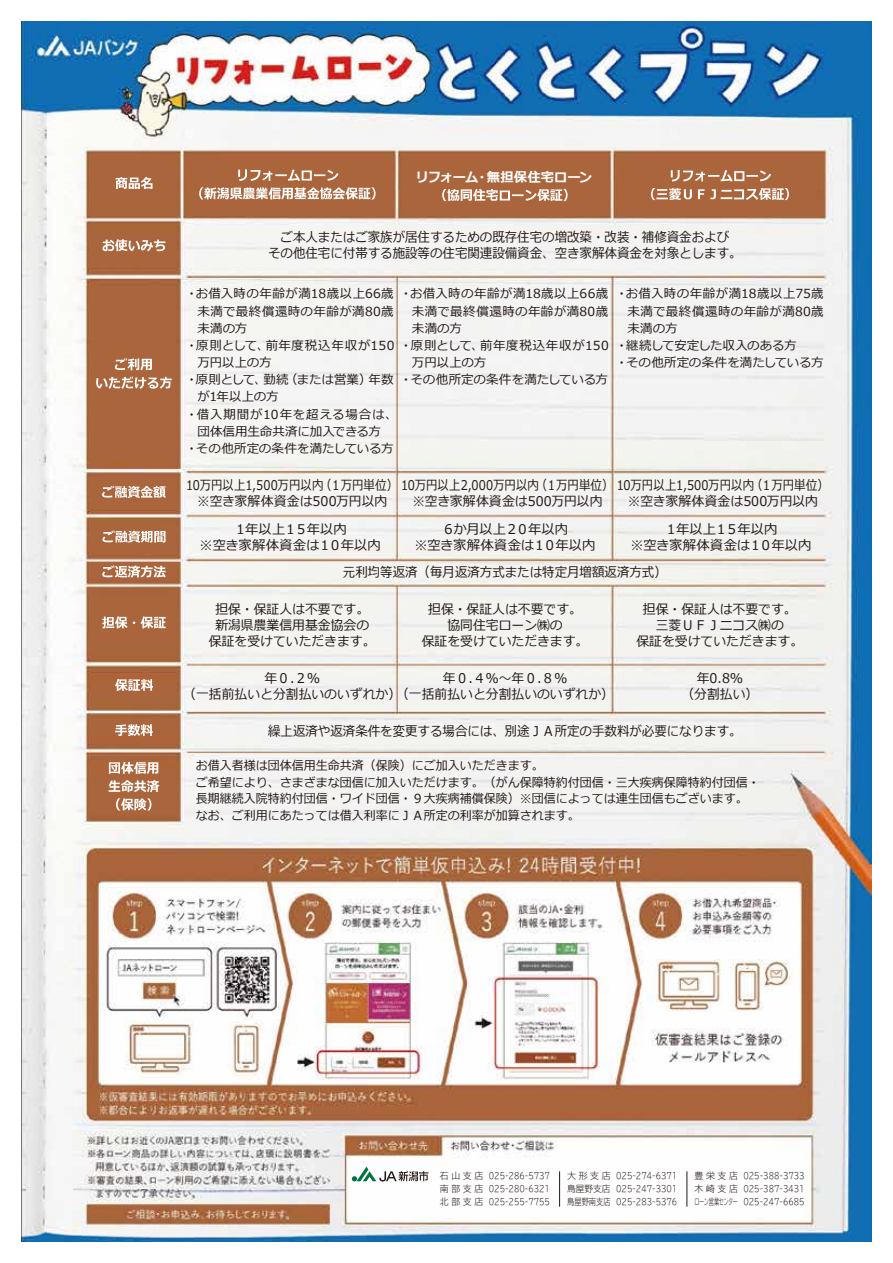
<style>
.page{position:relative;width:893px;height:1263px;background:#fff}
.page>*{position:absolute;margin:0;border:0;box-sizing:border-box;transform-origin:0 0}
.t1{font:13.5px/16.2px "Meiryo";color:#221815;text-align:center;scale:.92 1}
.t2{font:13.35px/16px "Meiryo";color:#221815;text-align:center;scale:.96 1}
.t3{font:13.35px/16px "Meiryo";color:#221815;scale:.86 1}
.t4{font:13.35px/16px "Meiryo";color:#221815;text-align:center}
.t5{font:13.35px/16px "Meiryo";letter-spacing:-.025em;color:#221815;text-align:center}
.t6{font:700 13.35px "Meiryo";letter-spacing:-.005em;color:#fff}
.t7{font:12.45px/16.5px "Meiryo";color:#221815;scale:.96 1}
.t8{font:12.45px/17.2px "Meiryo";color:#221815;text-align:justify}
.t9{font:12.45px "Meiryo";letter-spacing:.025em;color:#221815}
.t10{font:12.45px "Meiryo";letter-spacing:.04em;color:#221815}
.t11{font:12.45px "Meiryo";letter-spacing:.065em;color:#221815}
.t12{font:12.45px "Meiryo";letter-spacing:-.02em;color:#221815}
.t13{font:12.45px "Meiryo";letter-spacing:-.03em;color:#221815}
.t14{font:300 8.85px/12.9px "TBUD Go Std Super";color:#221815;text-align:justify;scale:.82 1}
.t15{font:300 8.85px/12.9px "TBUD Go Std Super";color:#221815;text-align:justify}
</style>
<div class="page">
<img style="left:21px;top:21px;width:851px;height:1221px">
<svg style="left:115px;top:177px;width:37px;height:12px"></svg>
<svg style="left:238px;top:169px;width:100px;height:12px"></svg>
<svg style="left:199px;top:187px;width:177px;height:12px"></svg>
<svg style="left:442px;top:189px;width:126px;height:12px"></svg>
<svg style="left:671px;top:170px;width:100px;height:12px"></svg>
<svg style="left:651px;top:188px;width:138px;height:12px"></svg>
<svg style="left:103px;top:239px;width:62px;height:12px"></svg>
<svg style="left:115px;top:358px;width:37px;height:12px"></svg>
<svg style="left:96px;top:376px;width:76px;height:13px"></svg>
<svg style="left:102px;top:486px;width:64px;height:12px"></svg>
<svg style="left:102px;top:530px;width:63px;height:13px"></svg>
<svg style="left:102px;top:565px;width:64px;height:13px"></svg>
<svg style="left:102px;top:616px;width:64px;height:12px"></svg>
<svg style="left:115px;top:679px;width:38px;height:12px"></svg>
<svg style="left:115px;top:724px;width:38px;height:12px"></svg>
<svg style="left:109px;top:762px;width:49px;height:12px"></svg>
<svg style="left:109px;top:780px;width:50px;height:12px"></svg>
<svg style="left:116px;top:798px;width:35px;height:12px"></svg>
<hr style="left:687px;top:1171px;width:1px;height:36px;background:#221815">
<hr style="left:559px;top:1171px;width:1px;height:36px;background:#221815">
<svg style="left:352px;top:1167px;width:76px;height:15px"></svg>
<p class="t6" style="left:415px;top:168px;width:178px">リフォーム・無担保住宅ローン</p>
<p class="t1" style="left:268px;top:230px;width:516px">ご本人またはご家族が居住するための既存住宅の増改築・改装・補修資金および<br>その他住宅に付帯する施設等の住宅関連設備資金、空き家解体資金を対象とします。</p>
<p class="t9" style="left:185px;top:285px;width:210px">・お借入時の年齢が満18歳以上66歳</p>
<p class="t9" style="left:197px;top:302px;width:198px">未満で最終償還時の年齢が満80歳</p>
<p class="t8" style="left:197px;top:320px;width:52px">未満の方</p>
<p class="t10" style="left:185px;top:337px;width:425px">・原則として、前年度税込年収が150 ・原則として、前年度税込年収が150</p>
<p class="t8" style="left:197px;top:355px;width:76px">万円以上の方</p>
<p class="t8" style="left:185px;top:372px;width:210px">・原則として、勤続（または営業）年数</p>
<p class="t13" style="left:197px;top:388px;width:83px">が1年以上の方</p>
<p class="t11" style="left:185px;top:405px;width:214px">・借入期間が10年を超える場合は、</p>
<p class="t8" style="left:197px;top:423px;width:185px">団体信用生命共済に加入できる方</p>
<p class="t8" style="left:185px;top:440px;width:210px">・その他所定の条件を満たしている方</p>
<p class="t8" style="left:412px;top:286px;width:198px;text-indent:-12px">・お借入時の年齢が満18歳以上66歳未満で最終償還時の年齢が満80歳未満の方</p>
<p class="t8" style="left:400px;top:355px;width:210px;text-indent:12px">万円以上の方<br>・その他所定の条件を満たしている方</p>
<p class="t9" style="left:615px;top:285px;width:210px">・お借入時の年齢が満18歳以上75歳</p>
<p class="t9" style="left:627px;top:302px;width:198px">未満で最終償還時の年齢が満80歳</p>
<p class="t8" style="left:627px;top:320px;width:52px">未満の方</p>
<p class="t12" style="left:615px;top:337px;width:182px">・継続して安定した収入のある方</p>
<p class="t8" style="left:615px;top:355px;width:210px">・その他所定の条件を満たしている方</p>
<p class="t3" style="left:197px;top:478px;width:736px;text-indent:-11px">10万円以上1,500万円以内（１万円単位） 10万円以上2,000万円以内（１万円単位） 10万円以上1,500万円以内（１万円単位）※空き家解体資金は500万円以内</p>
<p class="t2" style="left:412px;top:494px;width:200px">※空き家解体資金は500万円以内</p>
<p class="t2" style="left:628px;top:494px;width:200px">※空き家解体資金は500万円以内</p>
<p class="t4" style="left:200px;top:522px;width:183px">１年以上１５年以内<br>※空き家解体資金は１０年以内</p>
<p class="t5" style="left:414px;top:522px;width:183px">６か月以上２０年以内<br>※空き家解体資金は１０年以内</p>
<p class="t4" style="left:630px;top:522px;width:183px">１年以上１５年以内<br>※空き家解体資金は１０年以内</p>
<p class="t1" style="left:343px;top:565px;width:354px">元利均等返済（毎月返済方式または特定月増額返済方式）</p>
<p class="t2" style="left:209px;top:601px;width:175px">担保・保証人は不要です。新潟県農業信用基金協会の保証を受けていただきます。</p>
<p class="t2" style="left:422px;top:601px;width:175px">担保・保証人は不要です。協同住宅ローン㈱の<br>保証を受けていただきます。</p>
<p class="t2" style="left:636px;top:601px;width:175px">担保・保証人は不要です。三菱ＵＦＪニコス㈱の<br>保証を受けていただきます。</p>
<p class="t2" style="left:183px;top:671px;width:228px">年０.２％<br>（一括前払いと分割払いのいずれか）</p>
<p class="t2" style="left:396px;top:671px;width:228px">年０.４％～年０.８％<br>（一括前払いと分割払いのいずれか）</p>
<p class="t2" style="left:681px;top:671px;width:82px">年0.8％<br>（分割払い）</p>
<p class="t1" style="left:268px;top:723px;width:516px">繰上返済や返済条件を変更する場合には、別途ＪＡ所定の手数料が必要になります。</p>
<p class="t7" style="left:196px;top:758px;width:589px">お借入者様は団体信用生命共済（保険）にご加入いただきます。<br>ご希望により、さまざまな団信に加入いただけます。（がん保障特約付団信・三大疾病保障特約付団信・長期継続入院特約付団信・ワイド団信・９大疾病補償保険）※団信によっては連生団信もございます。なお、ご利用にあたっては借入利率にＪＡ所定の利率が加算されます。</p>
<p class="t15" style="left:440px;top:1169px;width:45px">石山支店南部支店北部支店</p>
<p class="t14" style="left:489px;top:1169px;width:76px">025-286-5737<br>025-280-6321<br>025-255-7755</p>
<p class="t15" style="left:567px;top:1169px;width:45px">大形支店鳥屋野支店鳥屋野南支店</p>
<p class="t14" style="left:616px;top:1169px;width:76px">025-274-6371<br>025-247-3301<br>025-283-5376</p>
<p class="t15" style="left:694px;top:1169px;width:45px">豊栄支店木崎支店ローン営業センター</p>
<p class="t14" style="left:743px;top:1169px;width:76px">025-388-3733<br>025-387-3431<br>025-247-6685</p>
</div>
